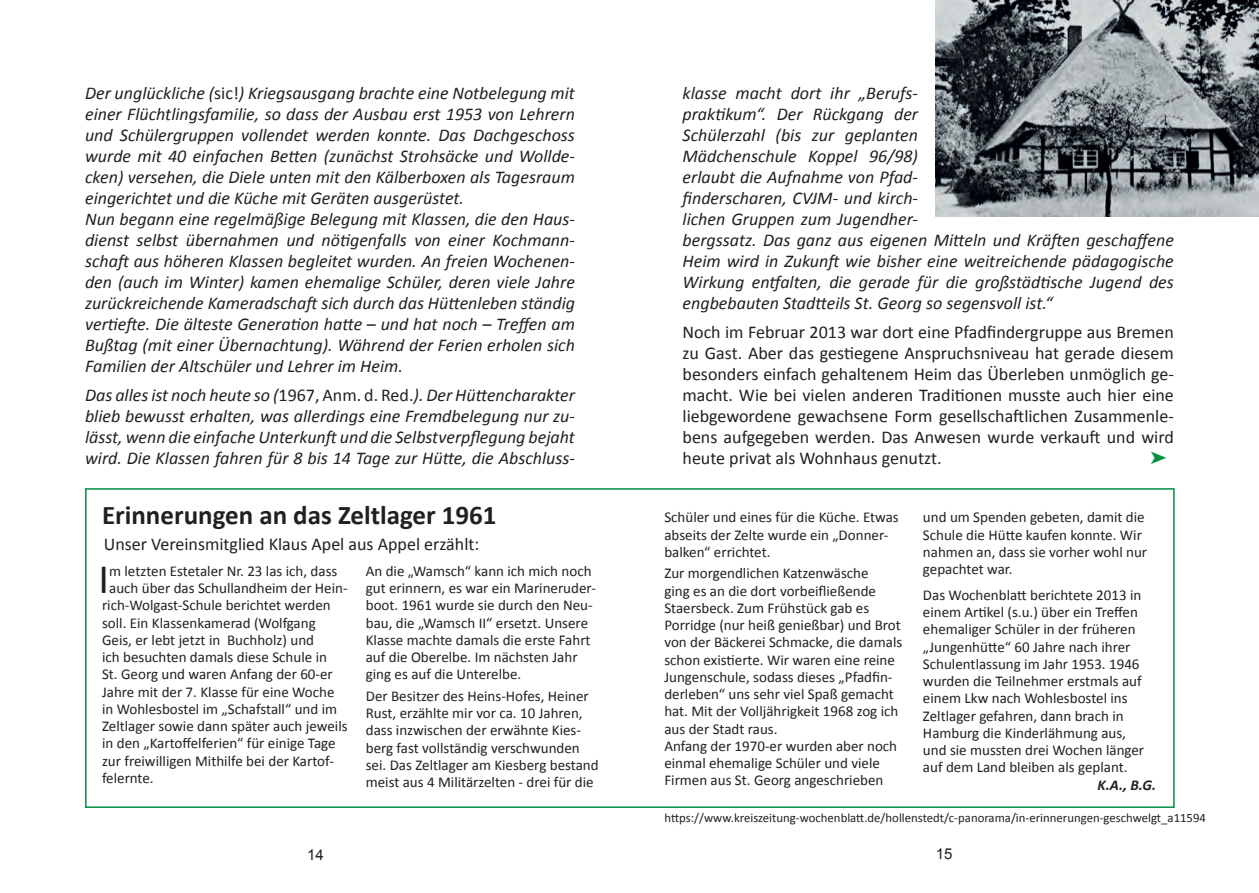
<style>
.page{position:relative;width:1259px;height:893px;background:#fff}
.page>*{position:absolute;margin:0;border:0;box-sizing:border-box;transform-origin:0 0}
.t1{font:42.15px "Calibri";color:#231f20}
.t2{font:700 27px "Calibri";color:#231f20}
.t3{font:italic 18px/21px "Calibri";color:#231f20}
.t4{font:18px/21px "Calibri";color:#231f20;text-align:justify}
.t5{font:15px/17.2px "Calibri";color:#231f20}
.t6{font:italic 700 15px "Calibri";color:#231f20}
.t7{font:15px "Arial";color:#231f20}
.t8{font:12.75px "Calibri";color:#231f20}
.s1{font-style:normal}
</style>
<div class="page">
<img style="left:935px;top:0;width:324px;height:216px">
<div style="left:85px;top:488px;width:1089px;height:320px;border:2px solid #009041"></div>
<p class="t3" style="left:85px;top:81px;width:491px">Der unglückliche (<span class="s1">sic!</span>) Kriegsausgang brachte eine Notbelegung mit einer Flüchtlingsfamilie, so dass der Ausbau erst 1953 von Lehrern und Schülergruppen vollendet werden konnte. Das Dachgeschoss wurde mit 40 einfachen Betten (zunächst Strohsäcke und Wollde&shy;cken) versehen, die Diele unten mit den Kälberboxen als Tagesraum eingerichtet und die Küche mit Geräten ausgerüstet.<br>Nun begann eine regelmäßige Belegung mit Klassen, die den Haus&shy;dienst selbst übernahmen und nötigenfalls von einer Kochmann&shy;schaft aus höheren Klassen begleitet wurden. An freien Wochenen&shy;den (auch im Winter) kamen ehemalige Schüler, deren viele Jahre zurückreichende Kameradschaft sich durch das Hüttenleben ständig vertiefte. Die älteste Generation hatte – und hat noch – Treffen am Bußtag (mit einer Übernachtung). Während der Ferien erholen sich Familien der Altschüler und Lehrer im Heim.</p>
<p class="t3" style="left:85px;top:384px;width:491px;text-align:justify">Das alles ist noch heute so (<span class="s1">1967, Anm. d. Red.</span>). Der Hüttencharakter blieb bewusst erhalten, was allerdings eine Fremdbelegung nur zu&shy;lässt, wenn die einfache Unterkunft und die Selbstverpflegung bejaht wird. Die Klassen fahren für 8 bis 14 Tage zur Hütte, die Abschluss-</p>
<p class="t2" style="left:102px;top:498px;width:396px">Erinnerungen an das Zeltlager 1961</p>
<p class="t5" style="left:366px;top:562px;width:232px">An die „Wamsch“ kann ich mich noch gut erinnern, es war ein Marineruder&shy;boot. 1961 wurde sie durch den Neu&shy;bau, die „Wamsch II“ ersetzt. Unsere Klasse machte damals die erste Fahrt auf die Oberelbe. Im nächsten Jahr ging es auf die Unterelbe.</p>
<p class="t5" style="left:366px;top:687px;width:234px">Der Besitzer des Heins-Hofes, Heiner Rust, erzählte mir vor ca. 10 Jahren, dass inzwischen der erwähnte Kies&shy;berg fast vollständig verschwunden sei. Das Zeltlager am Kiesberg bestand meist aus 4 Militärzelten - drei für die</p>
<p class="t4" style="left:104px;top:533px;width:377px">Unser Vereinsmitglied Klaus Apel aus Appel erzählt:</p>
<p class="t1" style="left:99px;top:552px;width:12px">I</p>
<p class="t5" style="left:109px;top:562px;width:230px">m letzten Estetaler Nr. 23 las ich, dass</p>
<p class="t5" style="left:109px;top:580px;width:240px">auch über das Schullandheim der Hein-</p>
<p class="t5" style="left:102px;top:597px;width:230px">rich-Wolgast-Schule berichtet werden</p>
<p class="t5" style="left:102px;top:614px;width:215px">soll. Ein Klassenkamerad (Wolfgang</p>
<p class="t5" style="left:102px;top:631px;width:213px">Geis, er lebt jetzt in Buchholz) und</p>
<p class="t5" style="left:102px;top:649px;width:226px">ich besuchten damals diese Schule in</p>
<p class="t5" style="left:102px;top:666px;width:232px">St. Georg und waren Anfang der 60-er</p>
<p class="t5" style="left:102px;top:683px;width:234px">Jahre mit der 7. Klasse für eine Woche</p>
<p class="t5" style="left:102px;top:700px;width:237px">in Wohlesbostel im „Schafstall“ und im</p>
<p class="t5" style="left:102px;top:718px;width:247px">Zeltlager sowie dann später auch jeweils</p>
<p class="t5" style="left:102px;top:735px;width:235px">in den „Kartoffelferien“ für einige Tage</p>
<p class="t5" style="left:102px;top:752px;width:233px">zur freiwilligen Mithilfe bei der Kartof-</p>
<p class="t5" style="left:102px;top:769px;width:53px">felernte.</p>
<p class="t3" style="left:682px;top:81px;width:493px">klasse macht dort ihr „Berufs-<br>praktikum“. Der Rückgang der<br>Schülerzahl (bis zur geplanten<br>Mädchenschule Koppel 96/98)<br>erlaubt die Aufnahme von Pfad-<br>finderscharen, CVJM- und kirch-<br>lichen Gruppen zum Jugendher-<br>bergssatz. Das ganz aus eigenen Mitteln und Kräften geschaffene Heim wird in Zukunft wie bisher eine weitreichende pädagogische Wirkung entfalten, die gerade für die großstädtische Jugend des engbebauten Stadtteils St. Georg so segensvoll ist.“</p>
<p class="t4" style="left:682px;top:322px;width:493px">Noch im Februar 2013 war dort eine Pfadfindergruppe aus Bremen zu Gast. Aber das gestiegene Anspruchsniveau hat gerade diesem besonders einfach gehaltenem Heim das Überleben unmöglich ge&shy;macht. Wie bei vielen anderen Traditionen musste auch hier eine liebgewordene gewachsene Form gesellschaftlichen Zusammenle&shy;bens aufgegeben werden. Das Anwesen wurde verkauft und wird heute privat als Wohnhaus genutzt.</p>
<p class="t5" style="left:664px;top:509px;width:236px">Schüler und eines für die Küche. Etwas abseits der Zelte wurde ein „Donner&shy;balken“ errichtet.</p>
<p class="t5" style="left:664px;top:565px;width:239px">Zur morgendlichen Katzenwäsche<br>ging es an die dort vorbeifließende Staersbeck. Zum Frühstück gab es Porridge (nur heiß genießbar) und Brot von der Bäckerei Schmacke, die damals schon existierte. Wir waren eine reine Jungenschule, sodass dieses „Pfadfin&shy;derleben“ uns sehr viel Spaß gemacht hat. Mit der Volljährigkeit 1968 zog ich aus der Stadt raus.<br>Anfang der 1970-er wurden aber noch einmal ehemalige Schüler und viele Firmen aus St. Georg angeschrieben</p>
<p class="t5" style="left:923px;top:509px;width:226px">und um Spenden gebeten, damit die<br>Schule die Hütte kaufen konnte. Wir nahmen an, dass sie vorher wohl nur gepachtet war.</p>
<p class="t5" style="left:923px;top:586px;width:220px">Das Wochenblatt berichtete 2013 in</p>
<p class="t5" style="left:923px;top:604px;width:216px">einem Artikel (s.u.) über ein Treffen</p>
<p class="t5" style="left:923px;top:621px;width:214px">ehemaliger Schüler in der früheren</p>
<p class="t5" style="left:923px;top:638px;width:209px">„Jungenhütte“ 60 Jahre nach ihrer</p>
<p class="t5" style="left:923px;top:655px;width:218px">Schulentlassung im Jahr 1953. 1946</p>
<p class="t5" style="left:923px;top:673px;width:220px">wurden die Teilnehmer erstmals auf</p>
<p class="t5" style="left:923px;top:690px;width:206px">einem Lkw nach Wohlesbostel ins</p>
<p class="t5" style="left:923px;top:707px;width:202px">Zeltlager gefahren, dann brach in</p>
<p class="t5" style="left:923px;top:724px;width:204px">Hamburg die Kinderlähmung aus,</p>
<p class="t5" style="left:923px;top:742px;width:223px">und sie mussten drei Wochen länger</p>
<p class="t5" style="left:923px;top:759px;width:206px">auf dem Land bleiben als geplant.</p>
<p class="t6" style="left:1097px;top:775px;width:60px">K.A., B.G.</p>
<p class="t8" style="left:664px;top:810px;width:543px">https://www.kreiszeitung-wochenblatt.de/hollenstedt/c-panorama/in-erinnerungen-geschwelgt_a11594</p>
<p class="t7" style="left:307px;top:845px;width:18px">14</p>
<p class="t7" style="left:936px;top:844px;width:18px">15</p>
</div>
